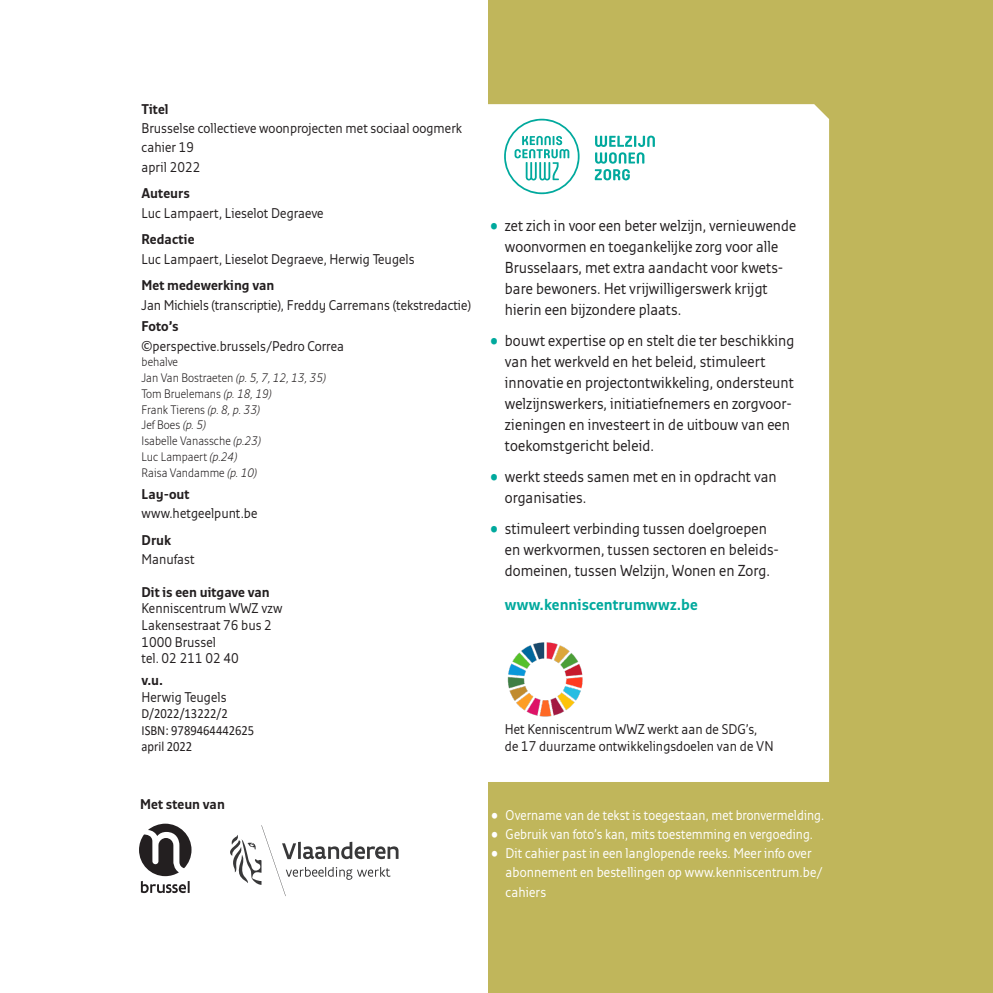
<style>
.page{position:relative;width:993px;height:993px;background:#fff}
.page>*{position:absolute;margin:0;border:0;box-sizing:border-box;transform-origin:0 0}
.Body{font:15.75px/21px "Monitor Pro";color:#231f20;scale:.9 1}
.Body-2{font:15.75px/21px "Monitor Pro";color:#231f20;scale:.89 1}
.Body-3{font:700 15.75px "Monitor Pro";color:#00a99d;scale:.9 1}
.Body-4{font:14px/17.5px "Monitor Pro";color:#231f20;scale:.9 1}
.Body-5{font:14px/19.2px "Monitor Pro";color:#fff;scale:.9 1}
.Body-6{font:700 14px "Monitor Pro";color:#231f20;scale:.9 1}
.Body-7{font:14px "Calibri";color:#231f20;scale:.9 1}
.Body-8{font:300 12.25px "Monitor Pro";color:#231f20;scale:.9 1}
.s1{font-style:italic}
.s2{color:#00a99d}
</style>
<div class="page">
<div style="left:489px;top:0;width:503px;height:992px;background:#c0b65b"></div>
<svg style="left:139px;top:823px;width:52px;height:69px"></svg>
<svg style="left:230px;top:825px;width:168px;height:70px"></svg>
<div style="left:488px;top:104px;width:340px;height:677px;background:#fff"></div>
<svg style="left:504px;top:119px;width:75px;height:75px;background:#cdeeeb"></svg>
<svg style="left:594px;top:136px;width:60px;height:44px;background:#b1e4e0"></svg>
<img style="left:499px;top:630px;width:92px;height:95px">
<p class="Body-6" style="left:141px;top:99px;width:32px">Titel</p>
<p class="Body-4" style="left:141px;top:119px;width:357px">Brusselse collectieve woonprojecten met sociaal oogmerk</p>
<p class="Body-4" style="left:141px;top:139px;width:60px">cahier 19</p>
<p class="Body-4" style="left:141px;top:158px;width:67px">april 2022</p>
<p class="Body-6" style="left:141px;top:184px;width:55px">Auteurs</p>
<p class="Body-4" style="left:141px;top:204px;width:204px">Luc Lampaert, Lieselot Degraeve</p>
<p class="Body-6" style="left:141px;top:230px;width:61px">Redactie</p>
<p class="Body-4" style="left:141px;top:250px;width:305px">Luc Lampaert, Lieselot Degraeve, Herwig Teugels</p>
<p class="Body-6" style="left:141px;top:276px;width:149px">Met medewerking van</p>
<p class="Body-4" style="left:141px;top:296px;width:367px">Jan Michiels (transcriptie), Freddy Carremans (tekstredactie)</p>
<p class="Body-6" style="left:141px;top:317px;width:43px">Foto’s</p>
<p class="Body-4" style="left:141px;top:337px;width:226px">©perspective.brussels/Pedro Correa</p>
<p class="Body-8" style="left:141px;top:353px;width:42px">behalve</p>
<p class="Body-8" style="left:141px;top:369px;width:206px">Jan Van Bostraeten <span class="s1">(p. 5, 7, 12, 13, 35)</span></p>
<p class="Body-8" style="left:141px;top:385px;width:146px">Tom Bruelemans <span class="s1">(p. 18, 19)</span></p>
<p class="Body-8" style="left:141px;top:401px;width:133px">Frank Tierens <span class="s1">(p. 8, p. 33)</span></p>
<p class="Body-8" style="left:141px;top:416px;width:73px">Jef Boes <span class="s1">(p. 5)</span></p>
<p class="Body-8" style="left:141px;top:432px;width:134px">Isabelle Vanassche <span class="s1">(p.23)</span></p>
<p class="Body-8" style="left:141px;top:448px;width:108px">Luc Lampaert <span class="s1">(p.24)</span></p>
<p class="Body-8" style="left:141px;top:464px;width:130px">Raisa Vandamme <span class="s1">(p. 10)</span></p>
<p class="Body-6" style="left:141px;top:484px;width:55px">Lay-out</p>
<p class="Body-4" style="left:141px;top:504px;width:130px">www.hetgeelpunt.be</p>
<p class="Body-6" style="left:141px;top:530px;width:34px">Druk</p>
<p class="Body-4" style="left:141px;top:550px;width:60px">Manufast</p>
<p class="Body-6" style="left:141px;top:582px;width:144px">Dit is een uitgave van</p>
<p class="Body-4" style="left:141px;top:599px;width:158px">Kenniscentrum WWZ vzw</p>
<p class="Body-4" style="left:141px;top:616px;width:146px">Lakensestraat 76 bus 2</p>
<p class="Body-4" style="left:141px;top:632px;width:84px">1000 Brussel</p>
<p class="Body-4" style="left:141px;top:649px;width:109px">tel. 02 211 02 40</p>
<p class="Body-6" style="left:141px;top:670px;width:26px">v.u.</p>
<p class="Body-4" style="left:141px;top:687px;width:96px">Herwig Teugels</p>
<p class="Body-7" style="left:141px;top:703px;width:97px">D/2022/13222/2</p>
<p class="Body-7" style="left:141px;top:720px;width:127px">ISBN: 9789464442625</p>
<p class="Body-7" style="left:141px;top:736px;width:58px">april 2022</p>
<p class="Body-6" style="left:140px;top:794px;width:96px">Met steun van</p>
<p class="Body-2" style="left:504px;top:215px;width:329px;text-indent:-15px"><span class="s2">•</span> zet zich in voor een beter welzijn, vernieuwende woonvormen en toegankelijke zorg voor alle Brusselaars, met extra aandacht voor kwets&shy;bare bewoners. Het vrijwilligerswerk krijgt hierin een bijzondere plaats.</p>
<p class="Body" style="left:504px;top:330px;width:323px;text-indent:-15px"><span class="s2">•</span> bouwt expertise op en stelt die ter beschikking van het werkveld en het beleid, stimuleert innovatie en projectontwikkeling, ondersteunt welzijnswerkers, initiatiefnemers en zorgvoor&shy;zieningen en investeert in de uitbouw van een toekomstgericht beleid.</p>
<p class="Body" style="left:504px;top:466px;width:303px;text-indent:-15px"><span class="s2">•</span> werkt steeds samen met en in opdracht van organisaties.</p>
<p class="Body" style="left:504px;top:518px;width:304px;text-indent:-15px"><span class="s2">•</span> stimuleert verbinding tussen doelgroepen en werkvormen, tussen sectoren en beleids&shy;domeinen, tussen Welzijn, Wonen en Zorg.</p>
<p class="Body-3" style="left:504px;top:593px;width:216px">www.kenniscentrumwwz.be</p>
<p class="Body-4" style="left:504px;top:720px;width:300px">Het Kenniscentrum WWZ werkt aan de SDG’s, de 17 duurzame ontwikkelingsdoelen van de VN</p>
<p class="Body-5" style="left:490px;top:804px;width:372px">• Overname van de tekst is toegestaan, met bronvermelding.</p>
<p class="Body-5" style="left:490px;top:824px;width:359px">• Gebruik van foto’s kan, mits toestemming en vergoeding.</p>
<p class="Body-5" style="left:505px;top:843px;width:354px;text-indent:-15px">• Dit cahier past in een langlopende reeks. Meer info over abonnement en bestellingen op www.kenniscentrum.be/ cahiers</p>
</div>
